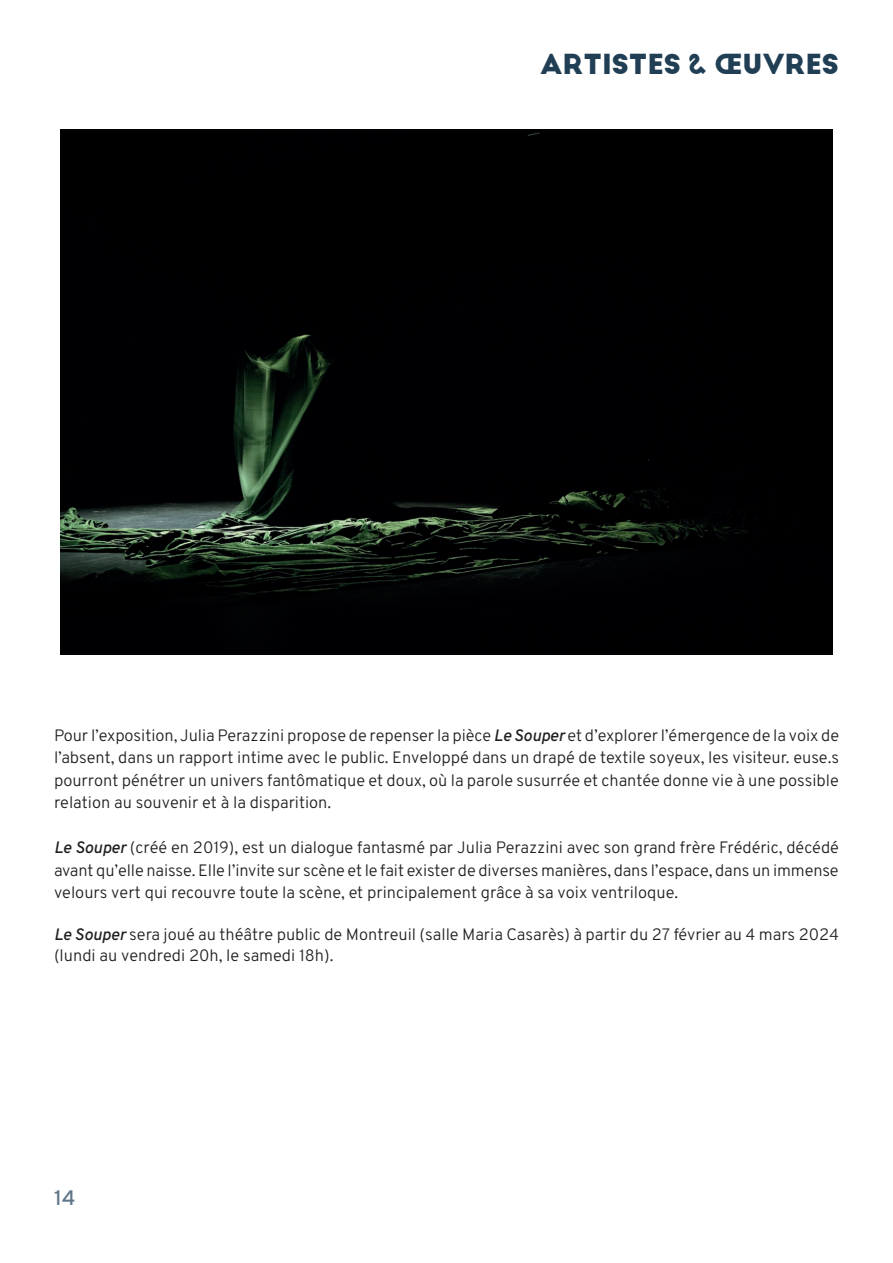
<style>
.page{position:relative;width:893px;height:1263px;background:#fff}
.page>*{position:absolute;margin:0;border:0;box-sizing:border-box;transform-origin:0 0}
.t1{font:700 27px "Big John PRO";color:#213f54}
.t2{font:600 21px "Overpass";color:#617589}
.t3{font:300 16.5px/22.5px "Overpass";color:#231f20;text-align:justify}
.s1{font-weight:600;font-style:italic}
</style>
<div class="page">
<img style="left:61px;top:129px;width:771px;height:525px">
<h1 class="t1" style="left:540px;top:48px;width:300px">ARTISTES &amp; ŒUVRES</h1>
<p class="t3" style="left:54px;top:724px;width:787px">Pour l’exposition, Julia Perazzini propose de repenser la pièce <span class="s1">Le Souper</span> et d’explorer l’émergence de la voix de l’absent, dans un rapport intime avec le public. Enveloppé dans un drapé de textile soyeux, les visiteur. euse.s pourront pénétrer un univers fantômatique et doux, où la parole susurrée et chantée donne vie à une possible relation au souvenir et à la disparition.</p>
<p class="t3" style="left:54px;top:836px;width:786px"><span class="s1">Le Souper</span> (créé en 2019), est un dialogue fantasmé par Julia Perazzini avec son grand frère Frédéric, décédé avant qu’elle naisse. Elle l’invite sur scène et le fait exister de diverses manières, dans l’espace, dans un immense velours vert qui recouvre toute la scène, et principalement grâce à sa voix ventriloque.</p>
<p class="t3" style="left:54px;top:924px;width:786px;line-height:21px"><span class="s1">Le Souper</span> sera joué au théâtre public de Montreuil (salle Maria Casarès) à partir du 27 février au 4 mars 2024 (lundi au vendredi 20h, le samedi 18h).</p>
<p class="t2" style="left:54px;top:1182px;width:23px">14</p>
</div>
